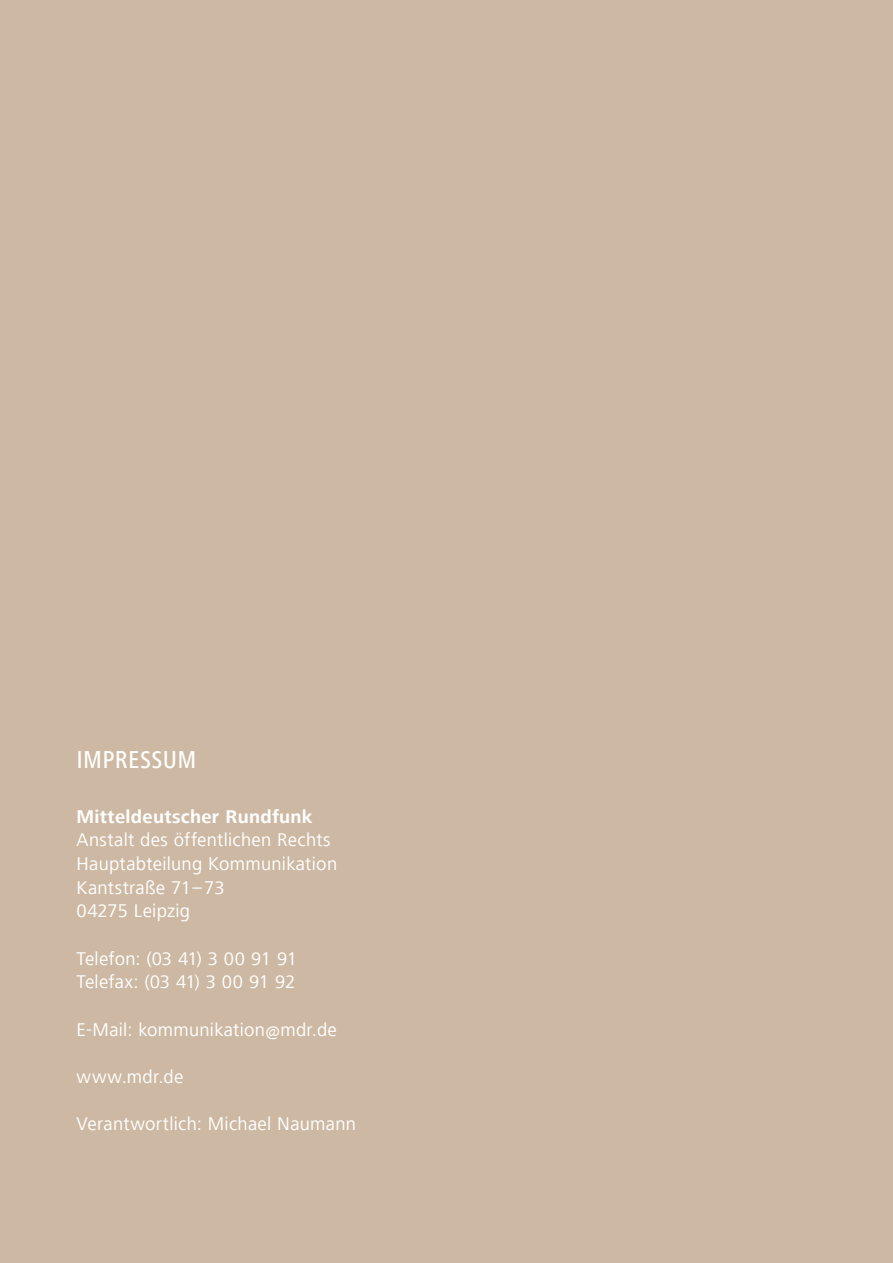
<style>
.page{position:relative;width:893px;height:1263px;background:#cdb9a3}
.page>*{position:absolute;margin:0;border:0;box-sizing:border-box;transform-origin:0 0}
.t1{font:500 condensed 25.2px "Frutiger Next LT";letter-spacing:.015em;color:#fff}
.t2{font:18.9px "Frutiger Next LT";letter-spacing:.015em;color:#fff}
.t3{font:700 18.9px "Frutiger Next LT";letter-spacing:.015em;color:#fff}
</style>
<div class="page">
<p class="t1" style="left:77px;top:745px;width:121px">IMPRESSUM</p>
<p class="t3" style="left:77px;top:806px;width:238px">Mitteldeutscher Rundfunk</p>
<p class="t2" style="left:77px;top:830px;width:256px">Anstalt des öffentlichen Rechts</p>
<p class="t2" style="left:77px;top:853px;width:262px">Hauptabteilung Kommunikation</p>
<p class="t2" style="left:77px;top:877px;width:150px">Kantstraße 71–73</p>
<p class="t2" style="left:77px;top:900px;width:115px">04275 Leipzig</p>
<p class="t2" style="left:77px;top:948px;width:222px">Telefon: (03 41) 3 00 91 91</p>
<p class="t2" style="left:77px;top:971px;width:220px">Telefax: (03 41) 3 00 91 92</p>
<p class="t2" style="left:77px;top:1019px;width:262px">E-Mail: kommunikation@mdr.de</p>
<p class="t2" style="left:77px;top:1066px;width:108px">www.mdr.de</p>
<p class="t2" style="left:77px;top:1113px;width:281px">Verantwortlich: Michael Naumann</p>
</div>
